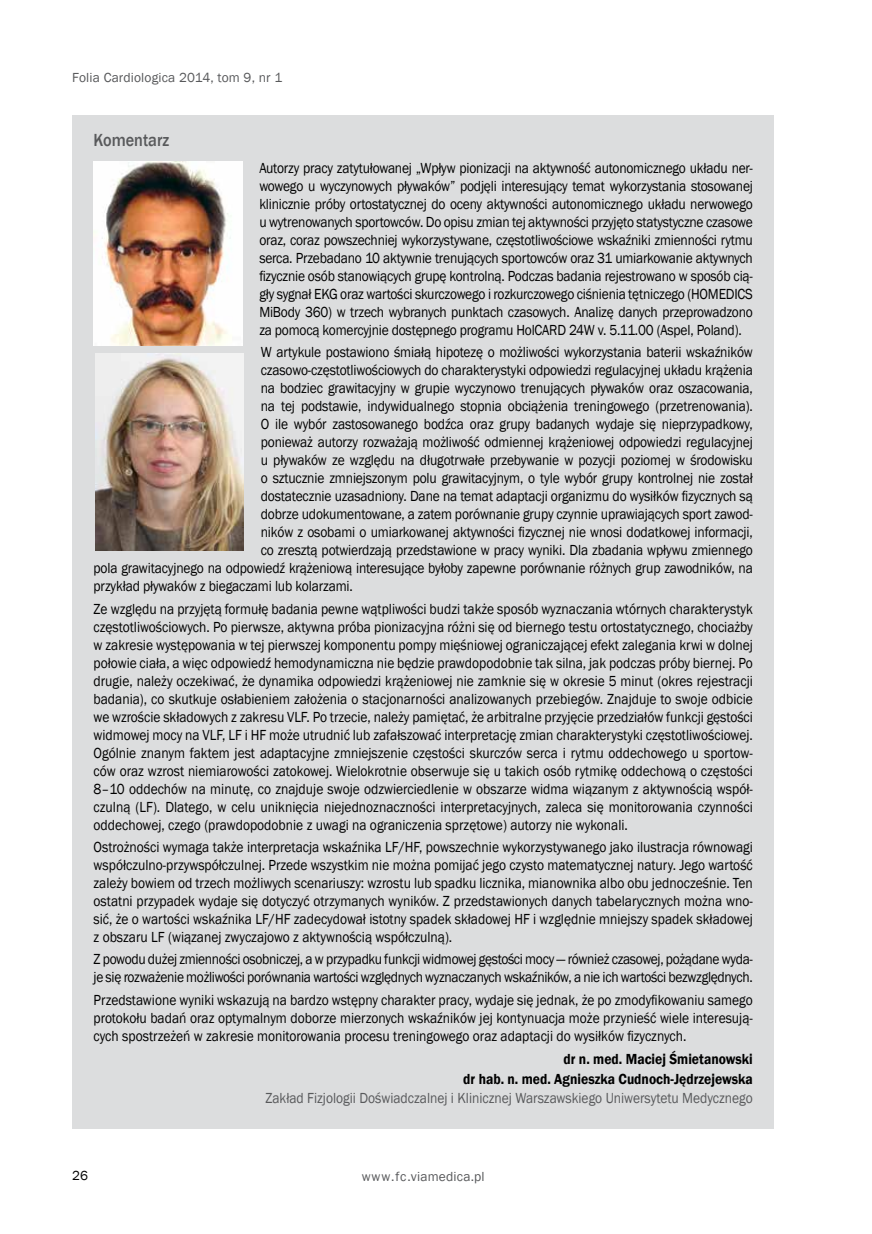
<style>
.page{position:relative;width:872px;height:1234px;background:#fff}
.page>*{position:absolute;margin:0;border:0;box-sizing:border-box;transform-origin:0 0}
.t1{font:500 18px "Franklin Gothic";color:#58595b;scale:.9 1}
.t2{font:15px/18px "Franklin Gothic";letter-spacing:-.01em;color:#000;text-align:justify;scale:.9 1}
.t3{font:15px "Franklin Gothic";color:#58595b;scale:.9 1}
.t4{font:600 15px/19.5px "Franklin Gothic";color:#000;text-align:right;scale:.9 1}
.t5{font:13.5px "Franklin Gothic";letter-spacing:.01em;color:#58595b}
.t6{font:13.5px "Franklin Gothic";color:#000}
</style>
<div class="page">
<div style="left:72px;top:115px;width:702px;height:1012px;background:#dcddde"></div>
<img style="left:94px;top:161px;width:148px;height:185px">
<img style="left:95px;top:353px;width:149px;height:197px">
<p class="t5" style="left:72px;top:69px;width:211px">Folia Cardiologica 2014, tom 9, nr 1</p>
<p class="t1" style="left:94px;top:129px;width:86px">Komentarz</p>
<p class="t2" style="left:259px;top:159px;width:550px">Autorzy pracy zatytułowanej „Wpływ pionizacji na aktywność autonomicznego układu ner&shy;wowego u wyczynowych pływaków” podjęli interesujący temat wykorzystania stosowanej klinicznie próby ortostatycznej do oceny aktywności autonomicznego układu nerwowego u wytrenowanych sportowców. Do opisu zmian tej aktywności przyjęto statystyczne czasowe oraz, coraz powszechniej wykorzystywane, częstotliwościowe wskaźniki zmienności rytmu serca. Przebadano 10 aktywnie trenujących sportowców oraz 31 umiarkowanie aktywnych fizycznie osób stanowiących grupę kontrolną. Podczas badania rejestrowano w sposób cią&shy;gły sygnał EKG oraz wartości skurczowego i rozkurczowego ciśnienia tętniczego (HOMEDICS MiBody 360) w trzech wybranych punktach czasowych. Analizę danych przeprowadzono za pomocą komercyjnie dostępnego programu HolCARD 24W v. 5.11.00 (Aspel, Poland).</p>
<p class="t2" style="left:261px;top:343px;width:548px">W artykule postawiono śmiałą hipotezę o możliwości wykorzystania baterii wskaźników</p>
<p class="t2" style="left:261px;top:361px;width:548px">czasowo-częstotliwościowych do charakterystyki odpowiedzi regulacyjnej układu krążenia</p>
<p class="t2" style="left:261px;top:379px;width:548px">na bodziec grawitacyjny w grupie wyczynowo trenujących pływaków oraz oszacowania,</p>
<p class="t2" style="left:261px;top:397px;width:548px">na tej podstawie, indywidualnego stopnia obciążenia treningowego (przetrenowania).</p>
<p class="t2" style="left:261px;top:415px;width:548px">O ile wybór zastosowanego bodźca oraz grupy badanych wydaje się nieprzypadkowy,</p>
<p class="t2" style="left:261px;top:433px;width:548px">ponieważ autorzy rozważają możliwość odmiennej krążeniowej odpowiedzi regulacyjnej</p>
<p class="t2" style="left:261px;top:451px;width:548px">u pływaków ze względu na długotrwałe przebywanie w pozycji poziomej w środowisku</p>
<p class="t2" style="left:261px;top:469px;width:548px">o sztucznie zmniejszonym polu grawitacyjnym, o tyle wybór grupy kontrolnej nie został</p>
<p class="t2" style="left:261px;top:487px;width:548px">dostatecznie uzasadniony. Dane na temat adaptacji organizmu do wysiłków fizycznych są</p>
<p class="t2" style="left:261px;top:505px;width:548px">dobrze udokumentowane, a zatem porównanie grupy czynnie uprawiających sport zawod-</p>
<p class="t2" style="left:261px;top:523px;width:548px">ników z osobami o umiarkowanej aktywności fizycznej nie wnosi dodatkowej informacji,</p>
<p class="t2" style="left:261px;top:541px;width:548px">co zresztą potwierdzają przedstawione w pracy wyniki. Dla zbadania wpływu zmiennego</p>
<p class="t2" style="left:94px;top:559px;width:734px">pola grawitacyjnego na odpowiedź krążeniową interesujące byłoby zapewne porównanie różnych grup zawodników, na</p>
<p class="t2" style="left:94px;top:577px;width:290px">przykład pływaków z biegaczami lub kolarzami.</p>
<p class="t2" style="left:94px;top:600px;width:734px">Ze względu na przyjętą formułę badania pewne wątpliwości budzi także sposób wyznaczania wtórnych charakterystyk częstotliwościowych. Po pierwsze, aktywna próba pionizacyjna różni się od biernego testu ortostatycznego, chociażby w zakresie występowania w tej pierwszej komponentu pompy mięśniowej ograniczającej efekt zalegania krwi w dolnej połowie ciała, a więc odpowiedź hemodynamiczna nie będzie prawdopodobnie tak silna, jak podczas próby biernej. Po drugie, należy oczekiwać, że dynamika odpowiedzi krążeniowej nie zamknie się w okresie 5 minut (okres rejestracji badania), co skutkuje osłabieniem założenia o stacjonarności analizowanych przebiegów. Znajduje to swoje odbicie we wzroście składowych z zakresu VLF. Po trzecie, należy pamiętać, że arbitralne przyjęcie przedziałów funkcji gęstości widmowej mocy na VLF, LF i HF może utrudnić lub zafałszować interpretację zmian charakterystyki częstotliwościowej.<br>Ogólnie znanym faktem jest adaptacyjne zmniejszenie częstości skurczów serca i rytmu oddechowego u sportow&shy;ców oraz wzrost niemiarowości zatokowej. Wielokrotnie obserwuje się u takich osób rytmikę oddechową o częstości 8–10 oddechów na minutę, co znajduje swoje odzwierciedlenie w obszarze widma wiązanym z aktywnością współ&shy;czulną (LF). Dlatego, w celu uniknięcia niejednoznaczności interpretacyjnych, zaleca się monitorowania czynności oddechowej, czego (prawdopodobnie z uwagi na ograniczenia sprzętowe) autorzy nie wykonali.</p>
<p class="t2" style="left:94px;top:838px;width:734px">Ostrożności wymaga także interpretacja wskaźnika LF/HF, powszechnie wykorzystywanego jako ilustracja równowagi współczulno-przywspółczulnej. Przede wszystkim nie można pomijać jego czysto matematycznej natury. Jego wartość zależy bowiem od trzech możliwych scenariuszy: wzrostu lub spadku licznika, mianownika albo obu jednocześnie. Ten ostatni przypadek wydaje się dotyczyć otrzymanych wyników. Z przedstawionych danych tabelarycznych można wno&shy;sić, że o wartości wskaźnika LF/HF zadecydował istotny spadek składowej HF i względnie mniejszy spadek składowej z obszaru LF (wiązanej zwyczajowo z aktywnością współczulną).</p>
<p class="t2" style="left:94px;top:950px;width:734px">Z powodu dużej zmienności osobniczej, a w przypadku funkcji widmowej gęstości mocy — również czasowej, pożądane wyda&shy;je się rozważenie możliwości porównania wartości względnych wyznaczanych wskaźników, a nie ich wartości bezwzględnych.</p>
<p class="t2" style="left:94px;top:990px;width:734px">Przedstawione wyniki wskazują na bardzo wstępny charakter pracy, wydaje się jednak, że po zmodyfikowaniu samego protokołu badań oraz optymalnym doborze mierzonych wskaźników jej kontynuacja może przynieść wiele interesują&shy;cych spostrzeżeń w zakresie monitorowania procesu treningowego oraz adaptacji do wysiłków fizycznych.</p>
<p class="t4" style="left:463px;top:1049px;width:323px">dr n. med. Maciej Śmietanowski<br>dr hab. n. med. Agnieszka Cudnoch-Jędrzejewska</p>
<p class="t3" style="left:265px;top:1088px;width:543px">Zakład Fizjologii Doświadczalnej i Klinicznej Warszawskiego Uniwersytetu Medycznego</p>
<p class="t6" style="left:72px;top:1166px;width:17px">26</p>
<p class="t5" style="left:362px;top:1168px;width:124px">www.fc.viamedica.pl</p>
</div>
